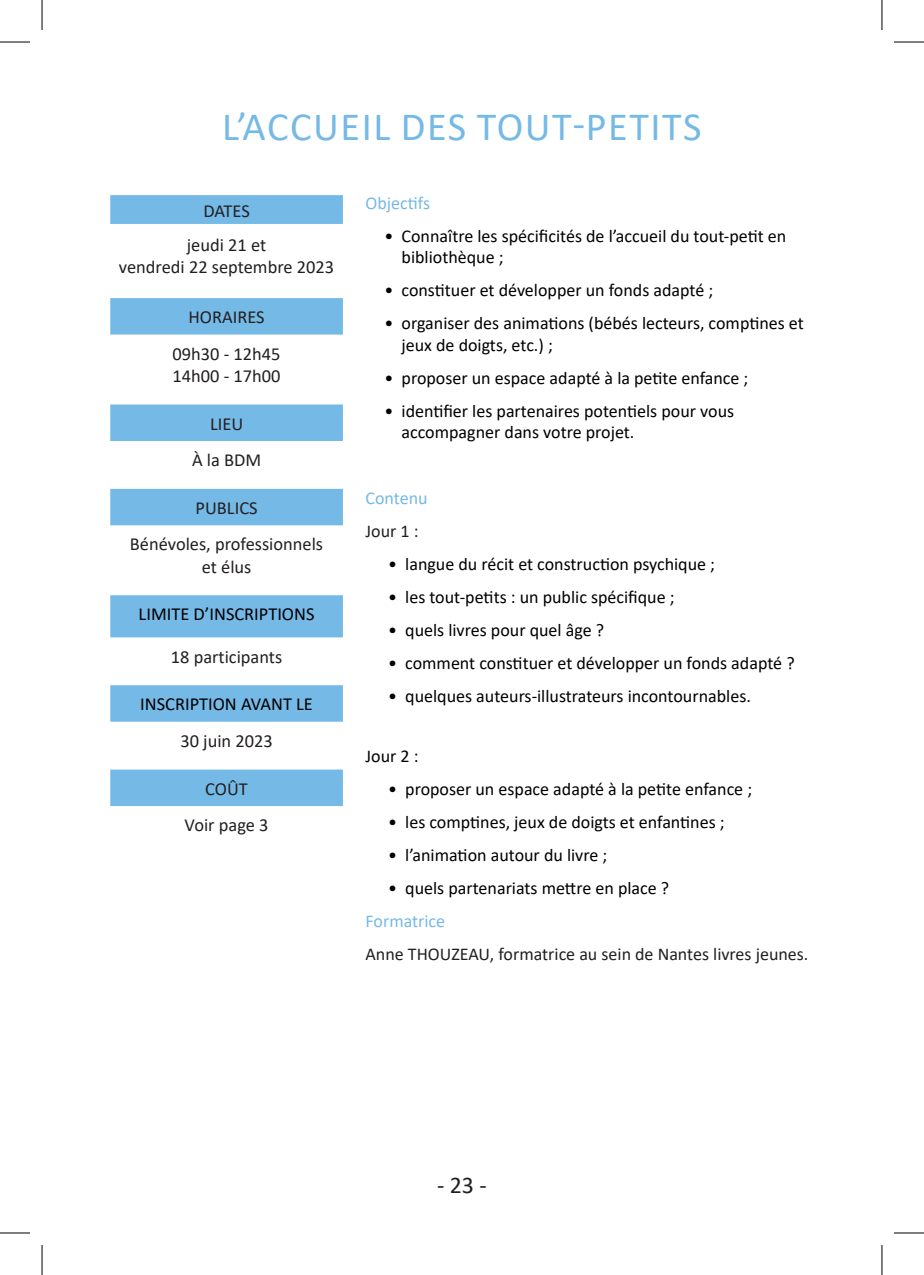
<style>
.page{position:relative;width:924px;height:1275px;background:#fff}
.page>*{position:absolute;margin:0;border:0;box-sizing:border-box;transform-origin:0 0}
.t1{font:40.2px "Calibri";letter-spacing:.04em;color:#75b9e7}
.t2{font:24px "Calibri";color:#231f20}
.t3{font:18.4px/22px "Calibri";color:#231f20;text-align:center}
.t4{font:18.4px "Calibri";color:#000}
.t5{font:18px/21.6px "Calibri";color:#000}
.t6{font:18px "Calibri";color:#231f20}
.t7{font:18px "Calibri";color:#75b9e7}
</style>
<div class="page">
<svg style="left:110px;top:195px;width:233px;height:611px"></svg>
<hr style="left:0;top:42px;width:30px;height:1px;background:#000">
<hr style="left:893px;top:42px;width:30px;height:1px;background:#000">
<hr style="left:0;top:1232px;width:30px;height:1px;background:#000">
<hr style="left:893px;top:1232px;width:30px;height:1px;background:#000">
<hr style="left:42px;top:0;width:1px;height:30px;background:#000">
<hr style="left:42px;top:1245px;width:1px;height:30px;background:#000">
<hr style="left:881px;top:0;width:1px;height:30px;background:#000">
<hr style="left:881px;top:1245px;width:1px;height:30px;background:#000">
<p class="t1" style="left:222px;top:98px;width:481px">L’ACCUEIL DES TOUT-PETITS</p>
<p class="t3" style="left:203px;top:199px;width:48px">DATES</p>
<p class="t3" style="left:119px;top:234px;width:217px">jeudi 21 et<br>vendredi 22 septembre 2023</p>
<p class="t3" style="left:188px;top:306px;width:78px">HORAIRES</p>
<p class="t3" style="left:172px;top:342px;width:109px;text-align:left">09h30 - 12h45<br>14h00 - 17h00</p>
<p class="t3" style="left:210px;top:412px;width:35px">LIEU</p>
<p class="t3" style="left:192px;top:448px;width:71px">À la BDM</p>
<p class="t3" style="left:195px;top:496px;width:63px">PUBLICS</p>
<p class="t3" style="left:130px;top:533px;width:195px">Bénévoles, professionnels et élus</p>
<p class="t4" style="left:139px;top:601px;width:177px">LIMITE D’INSCRIPTIONS</p>
<p class="t3" style="left:171px;top:645px;width:113px">18 participants</p>
<p class="t4" style="left:140px;top:691px;width:174px">INSCRIPTION AVANT LE</p>
<p class="t3" style="left:180px;top:729px;width:94px">30 juin 2023</p>
<p class="t3" style="left:205px;top:777px;width:44px">COÛT</p>
<p class="t3" style="left:184px;top:813px;width:85px">Voir page 3</p>
<p class="t7" style="left:365px;top:190px;width:66px">Objectifs</p>
<p class="t5" style="left:401px;top:224px;width:386px;text-indent:-17px">• Connaître les spécificités de l’accueil du tout-petit en bibliothèque ;</p>
<p class="t5" style="left:384px;top:279px;width:330px">• constituer et développer un fonds adapté ;</p>
<p class="t5" style="left:401px;top:312px;width:403px;text-indent:-17px">• organiser des animations (bébés lecteurs, comptines et jeux de doigts, etc.) ;</p>
<p class="t5" style="left:384px;top:366px;width:365px">• proposer un espace adapté à la petite enfance ;</p>
<p class="t5" style="left:401px;top:399px;width:334px;text-indent:-17px">• identifier les partenaires potentiels pour vous accompagner dans votre projet.</p>
<p class="t7" style="left:365px;top:485px;width:64px">Contenu</p>
<p class="t6" style="left:365px;top:518px;width:55px">Jour 1 :</p>
<p class="t5" style="left:388px;top:553px;width:328px">• langue du récit et construction psychique ;</p>
<p class="t5" style="left:388px;top:586px;width:288px">• les tout-petits : un public spécifique ;</p>
<p class="t5" style="left:388px;top:618px;width:217px">• quels livres pour quel âge ?</p>
<p class="t5" style="left:388px;top:651px;width:408px">• comment constituer et développer un fonds adapté ?</p>
<p class="t5" style="left:388px;top:684px;width:364px">• quelques auteurs-illustrateurs incontournables.</p>
<p class="t5" style="left:365px;top:745px;width:55px">Jour 2 :</p>
<p class="t5" style="left:388px;top:777px;width:365px">• proposer un espace adapté à la petite enfance ;</p>
<p class="t5" style="left:388px;top:810px;width:338px">• les comptines, jeux de doigts et enfantines ;</p>
<p class="t5" style="left:388px;top:843px;width:220px">• l’animation autour du livre ;</p>
<p class="t5" style="left:388px;top:876px;width:282px">• quels partenariats mettre en place ?</p>
<p class="t7" style="left:365px;top:908px;width:81px">Formatrice</p>
<p class="t6" style="left:365px;top:941px;width:444px">Anne THOUZEAU, formatrice au sein de Nantes livres jeunes.</p>
<h2 class="t2" style="left:437px;top:1168px;width:51px">- 23 -</h2>
</div>
